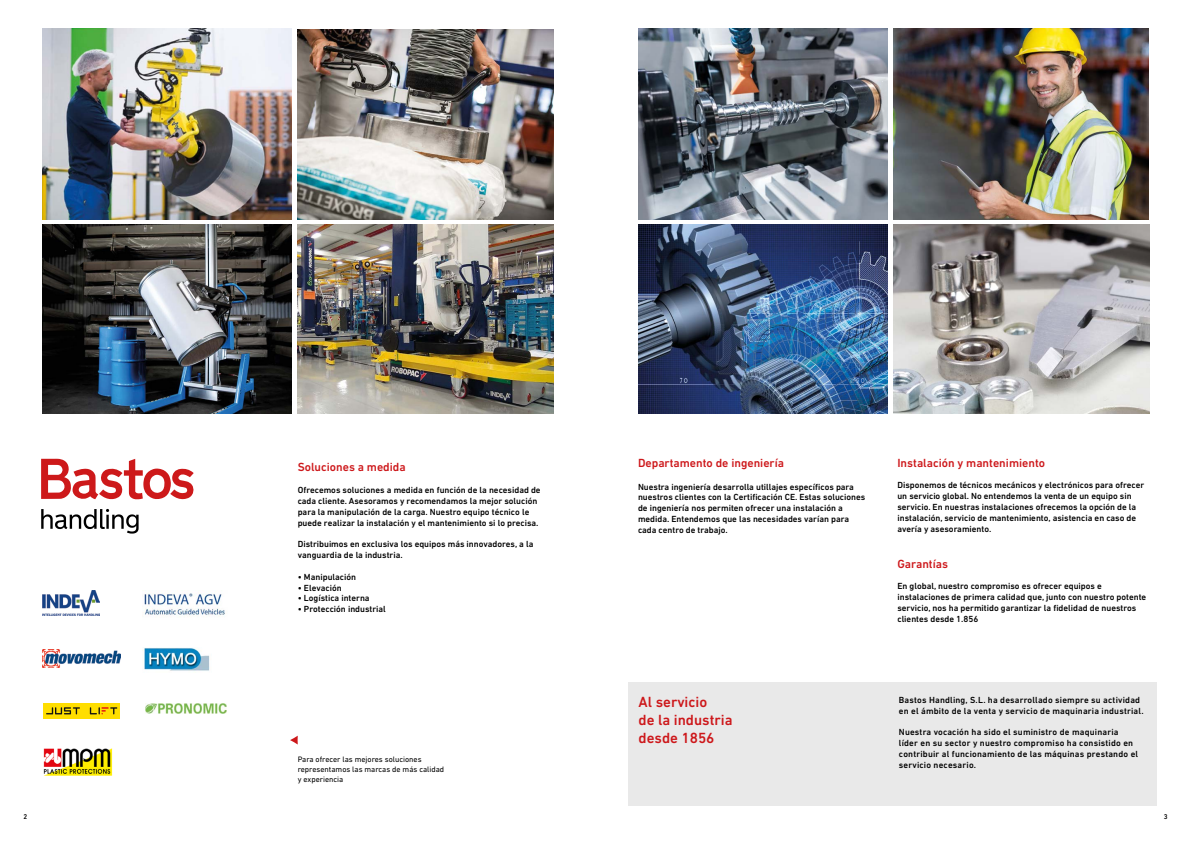
<style>
.page{position:relative;width:1191px;height:842px;background:#fff}
.page>*{position:absolute;margin:0;border:0;box-sizing:border-box;transform-origin:0 0}
.t1{font:500 15px/18px "DIN Next LT Pro";color:#cd171a}
.t2{font:500 12px "DIN Next LT Pro";color:#cd171a}
.t3{font:500 9px/10.8px "DIN Next LT Pro";color:#000}
.t4{font:500 9px/10.8px "DIN Next LT Pro";letter-spacing:.02em;color:#000}
.t5{font:8px/10px "DIN Next LT Pro";color:#000}
.t6{font:500 7px "DIN Next LT Pro";color:#000}
</style>
<div class="page">
<img style="left:43px;top:590px;width:56px;height:25px">
<img style="left:43px;top:650px;width:77px;height:17px">
<img style="left:146px;top:704px;width:81px;height:10px">
<img style="left:144px;top:647px;width:66px;height:24px">
<img style="left:144px;top:592px;width:81px;height:25px">
<svg style="left:290px;top:736px;width:8px;height:8px"></svg>
<div style="left:629px;top:682px;width:528px;height:123px;background:#e9e9e9"></div>
<img style="left:638px;top:28px;width:249px;height:191px">
<img style="left:42px;top:28px;width:250px;height:191px">
<img style="left:638px;top:224px;width:249px;height:190px">
<img style="left:42px;top:224px;width:250px;height:190px">
<img style="left:893px;top:224px;width:256px;height:190px">
<img style="left:298px;top:224px;width:255px;height:190px">
<img style="left:298px;top:30px;width:255px;height:189px">
<img style="left:893px;top:28px;width:255px;height:191px">
<img style="left:43px;top:748px;width:70px;height:28px">
<div style="left:43px;top:703px;width:77px;height:16px;background:#ffde00"></div>
<svg style="left:46px;top:707px;width:34px;height:7px"></svg>
<svg style="left:90px;top:707px;width:27px;height:7px"></svg>
<svg style="left:41px;top:459px;width:153px;height:41px"></svg>
<svg style="left:41px;top:509px;width:98px;height:25px"></svg>
<h2 class="t2" style="left:298px;top:460px;width:109px">Soluciones a medida</h2>
<p class="t3" style="left:298px;top:485px;width:244px">Ofrecemos soluciones a medida en función de la necesidad de cada cliente. Asesoramos y recomendamos la mejor solución para la manipulación de la carga. Nuestro equipo técnico le puede realizar la instalación y el mantenimiento si lo precisa.</p>
<p class="t3" style="left:298px;top:539px;width:237px">Distribuimos en exclusiva los equipos más innovadores, a la vanguardia de la industria.</p>
<p class="t3" style="left:298px;top:571px;width:60px">• Manipulación</p>
<p class="t3" style="left:298px;top:582px;width:45px">• Elevación</p>
<p class="t3" style="left:298px;top:593px;width:73px">• Logística interna</p>
<p class="t3" style="left:298px;top:604px;width:90px">• Protección industrial</p>
<p class="t5" style="left:298px;top:754px;width:148px">Para ofrecer las mejores soluciones representamos las marcas de más calidad y experiencia</p>
<h2 class="t2" style="left:638px;top:456px;width:148px">Departamento de ingeniería</h2>
<p class="t3" style="left:638px;top:481px;width:229px">Nuestra ingeniería desarrolla utillajes específicos para nuestros clientes con la Certificación CE. Estas soluciones de ingeniería nos permiten ofrecer una instalación a medida. Entendemos que las necesidades varían para cada centro de trabajo.</p>
<h1 class="t1" style="left:638px;top:693px;width:96px">Al servicio<br>de la industria desde 1856</h1>
<h2 class="t2" style="left:897px;top:456px;width:149px">Instalación y mantenimiento</h2>
<p class="t3" style="left:897px;top:480px;width:248px">Disponemos de técnicos mecánicos y electrónicos para ofrecer un servicio global. No entendemos la venta de un equipo sin servicio. En nuestras instalaciones ofrecemos la opción de la instalación, servicio de mantenimiento, asistencia en caso de avería y asesoramiento.</p>
<h2 class="t2" style="left:897px;top:557px;width:52px">Garantías</h2>
<p class="t3" style="left:897px;top:581px;width:250px">En global, nuestro compromiso es ofrecer equipos e instalaciones de primera calidad que, junto con nuestro potente servicio, nos ha permitido garantizar la fidelidad de nuestros clientes desde 1.856</p>
<p class="t4" style="left:899px;top:694px;width:246px">Bastos Handling, S.L. ha desarrollado siempre su actividad en el ámbito de la venta y servicio de maquinaria industrial.</p>
<p class="t4" style="left:899px;top:727px;width:241px">Nuestra vocación ha sido el suministro de maquinaria líder en su sector y nuestro compromiso ha consistido en contribuir al funcionamiento de las máquinas prestando el servicio necesario.</p>
<p class="t6" style="left:23px;top:813px;width:5px">2</p>
<p class="t6" style="left:1163px;top:813px;width:5px">3</p>
</div>
